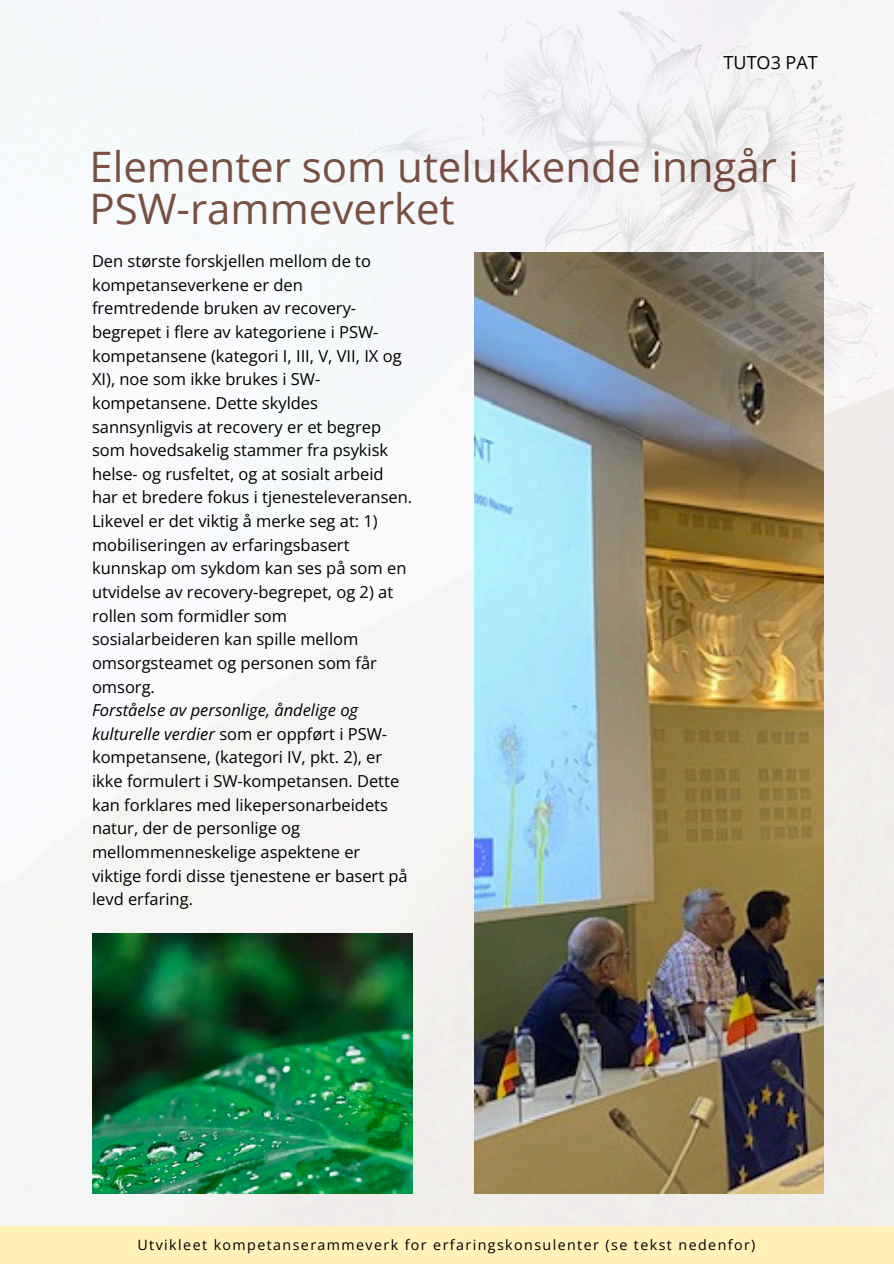
<style>
.page{position:relative;width:894px;height:1264px;background:#fff}
.page>*{position:absolute;margin:0;border:0;box-sizing:border-box;transform-origin:0 0}
.t1{font:42px/41.7px "Open Sans";color:#794f42}
.t2{font:18px "Open Sans";color:#000}
.t3{font:16.5px/23.7px "Open Sans";color:#000}
.t4{font:14.25px "Open Sans";letter-spacing:.1em;color:#000}
.s1{font-style:italic}
</style>
<div class="page">
<img style="left:0;top:568px;width:893px;height:657px">
<img style="left:474px;top:568px;width:348px;height:625px">
<img style="left:330px;top:0;width:563px;height:568px">
<img style="left:92px;top:933px;width:321px;height:260px">
<div style="left:0;top:1225px;width:893px;height:38px;background:#fff1b8"></div>
<h1 class="t2" style="left:723px;top:50px;width:96px">TUTO3 PAT</h1>
<p class="t1" style="left:89px;top:145px;width:710px">Elementer som utelukkende inngår i<br>PSW-rammeverket</p>
<h2 class="t3" style="left:92px;top:249px;width:321px">Den største forskjellen mellom de to kompetanseverkene er den fremtredende bruken av recovery&shy;begrepet i flere av kategoriene i PSW&shy;kompetansene (kategori I, III, V, VII, IX og XI), noe som ikke brukes i SW&shy;kompetansene. Dette skyldes sannsynligvis at recovery er et begrep som hovedsakelig stammer fra psykisk helse- og rusfeltet, og at sosialt arbeid har et bredere fokus i tjenesteleveransen.<br>Likevel er det viktig å merke seg at: 1) mobiliseringen av erfaringsbasert kunnskap om sykdom kan ses på som en utvidelse av recovery-begrepet, og 2) at rollen som formidler som sosialarbeideren kan spille mellom omsorgsteamet og personen som får omsorg.<br><span class="s1">Forståelse av personlige, åndelige og kulturelle verdier</span> som er oppført i PSW&shy;kompetansene, (kategori IV, pkt. 2), er ikke formulert i SW-kompetansen. Dette kan forklares med likepersonarbeidets natur, der de personlige og mellommenneskelige aspektene er viktige fordi disse tjenestene er basert på levd erfaring.</h2>
<h3 class="t4" style="left:137px;top:1234px;width:619px">Utvikleet kompetanserammeverk for erfaringskonsulenter (se tekst nedenfor)</h3>
</div>
